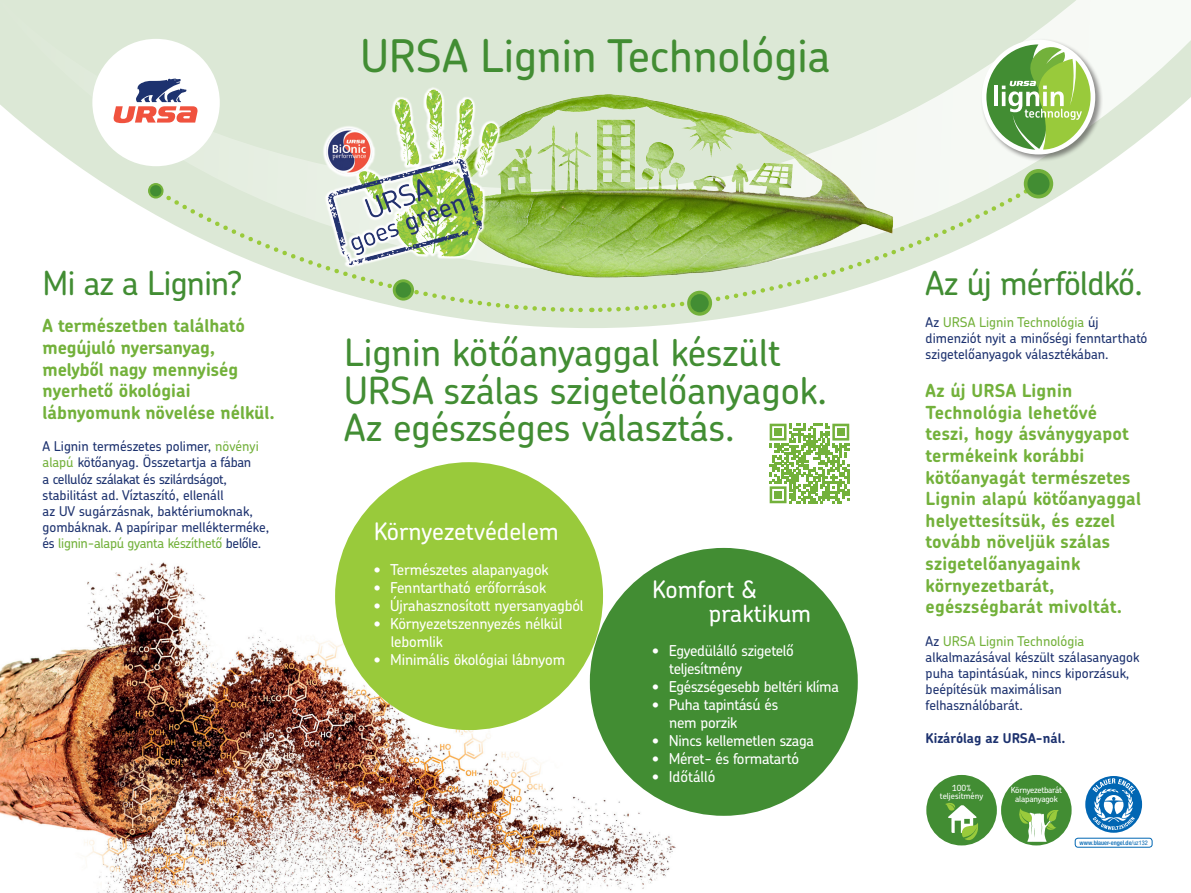
<style>
.page{position:relative;width:1191px;height:893px;background:#fff}
.page>*{position:absolute;margin:0;border:0;box-sizing:border-box;transform-origin:0 0}
.Paragraph_Style1{font:500 45px "Chevin Pro";color:#428d33}
.Paragraph_Style1-2{font:500 37.5px "Chevin Pro";color:#428d33}
.Paragraph_Style1-3{font:500 33px "Chevin Pro";letter-spacing:-.02em;color:#428d33}
.t1{font:500 24px "Chevin Pro";color:#fff}
.Paragraph_Style1-4{font:700 18px/21.6px "Chevin Pro";letter-spacing:.005em;color:#73b13b}
.t2{font:500 15px "Chevin Pro";letter-spacing:-.02em;color:#fff}
.t3{font:500 15px "Chevin Pro";color:#fff}
.Paragraph_Style1-5{font:500 13.5px/16.2px "Chevin Pro";color:#1d326f}
.Paragraph_Style1-6{font:500 13.5px/16.2px "Chevin Pro";letter-spacing:-.02em;color:#1d326f}
.Paragraph_Style1-7{font:500 13.5px "Chevin Pro";letter-spacing:-.02em;color:#73b13b}
.Paragraph_Style1-8{font:700 13.5px "Chevin Pro";color:#1d326f}
.t4{font:500 8.55px/8.6px "Chevin Pro";letter-spacing:-.02em;color:#fff;text-align:center}
.t5{font:500 8.55px "Chevin Pro";color:#fff}
.t6{font:500 condensed 6.3px "Helvetica Neue LT Std";color:#0166b3}
.s1{color:#73b13b}
.s2{color:#1d326f}
.s3{font-weight:400}
</style>
<div class="page">
<svg style="left:434px;top:297px;width:315px;height:31px;fill:#dce8d6"></svg>
<svg style="left:0;top:0;width:1191px;height:297px;fill:#dce8d6"></svg>
<svg style="left:155px;top:187px;width:436px;height:127px"></svg>
<svg style="left:595px;top:178px;width:450px;height:136px"></svg>
<img style="left:0;top:531px;width:737px;height:362px">
<div style="left:335px;top:462px;width:268px;height:268px;background:#99ca3b;border-radius:50%"></div>
<div style="left:590px;top:548px;width:267px;height:268px;background:#428d33;border-radius:50%"></div>
<div style="left:926px;top:775px;width:71px;height:70px;background:#428d33;border-radius:50%"></div>
<svg style="left:945px;top:802px;width:35px;height:39px"></svg>
<div style="left:1001px;top:775px;width:70px;height:70px;background:#428d33;border-radius:50%"></div>
<svg style="left:1017px;top:808px;width:42px;height:34px"></svg>
<svg style="left:1085px;top:776px;width:57px;height:57px"></svg>
<div style="left:1075px;top:838px;width:77px;height:9px;border:1px solid #0166b3;border-radius:3px"></div>
<svg style="left:769px;top:424px;width:80px;height:79px"></svg>
<div style="left:774px;top:428px;width:7px;height:8px;background:#73b13b"></div>
<div style="left:837px;top:428px;width:7px;height:8px;background:#73b13b"></div>
<div style="left:774px;top:491px;width:7px;height:7px;background:#73b13b"></div>
<img style="left:409px;top:65px;width:500px;height:221px">
<div style="left:92px;top:39px;width:128px;height:127px;background:#fff;border-radius:50%"></div>
<svg style="left:113px;top:79px;width:85px;height:44px"></svg>
<div style="left:980px;top:38px;width:122px;height:124px;background:#231f20;opacity:.5"></div>
<div style="left:981px;top:40px;width:114px;height:114px;background:#fff;border-radius:50%"></div>
<svg style="left:986px;top:44px;width:104px;height:106px"></svg>
<svg style="left:148px;top:183px;width:15px;height:16px"></svg>
<div style="left:150px;top:185px;width:11px;height:11px;background:#428d33;border-radius:50%"></div>
<svg style="left:393px;top:279px;width:21px;height:22px"></svg>
<div style="left:395px;top:282px;width:16px;height:16px;background:#428d33;border-radius:50%"></div>
<svg style="left:687px;top:291px;width:25px;height:25px"></svg>
<div style="left:690px;top:294px;width:18px;height:18px;background:#428d33;border-radius:50%"></div>
<svg style="left:1023px;top:169px;width:30px;height:29px"></svg>
<div style="left:1027px;top:173px;width:22px;height:22px;background:#428d33;border-radius:50%"></div>
<img style="left:310px;top:85px;width:206px;height:185px">
<p class="Paragraph_Style1" style="left:360px;top:26px;width:471px">URSA Lignin Technológia</p>
<p class="Paragraph_Style1-3" style="left:43px;top:261px;width:202px">Mi az a Lignin?</p>
<p class="Paragraph_Style1-4" style="left:43px;top:315px;width:234px">A természetben található megújuló nyersanyag, melyből nagy mennyiség nyerhető ökológiai lábnyomunk növelése nélkül.</p>
<p class="Paragraph_Style1-5" style="left:43px;top:438px;width:218px">A Lignin természetes polimer, <span class="s1">növényi alapú</span> kötőanyag. Összetartja a fában</p>
<p class="Paragraph_Style1-6" style="left:43px;top:470px;width:186px">a cellulóz szálakat és szilárdságot, stabilitást ad. Víztaszító, ellenáll</p>
<p class="Paragraph_Style1-5" style="left:43px;top:503px;width:228px">az UV sugárzásnak, baktériumoknak, gombáknak. A papíripar mellékterméke,</p>
<p class="Paragraph_Style1-7" style="left:43px;top:535px;width:220px"><span class="s2">és</span> lignin-alapú gyanta készíthető <span class="s2">belőle.</span></p>
<p class="Paragraph_Style1-2" style="left:344px;top:327px;width:438px">Lignin kötőanyaggal készült</p>
<p class="Paragraph_Style1-2" style="left:344px;top:365px;width:484px">URSA szálas szigetelőanyagok.</p>
<p class="Paragraph_Style1-2" style="left:344px;top:402px;width:392px">Az egészséges választás.</p>
<p class="t1" style="left:374px;top:516px;width:186px">Környezetvédelem</p>
<p class="t2" style="left:374px;top:559px;width:176px">• Természetes alapanyagok</p>
<p class="t2" style="left:374px;top:577px;width:174px">• Fenntartható erőforrások</p>
<p class="t2" style="left:374px;top:595px;width:211px">• Újrahasznosított nyersanyagból</p>
<p class="t2" style="left:374px;top:613px;width:190px">• Környezetszennyezés nélkül</p>
<p class="t2" style="left:391px;top:631px;width:53px">lebomlik</p>
<p class="t2" style="left:374px;top:649px;width:193px">• Minimális ökológiai lábnyom</p>
<p class="t1" style="left:652px;top:573px;width:106px">Komfort &amp;</p>
<p class="t1" style="left:709px;top:597px;width:104px">praktikum</p>
<p class="t2" style="left:652px;top:641px;width:143px">• Egyedülálló szigetelő</p>
<p class="t2" style="left:669px;top:659px;width:74px">teljesítmény</p>
<p class="t2" style="left:652px;top:677px;width:188px">• Egészségesebb beltéri klíma</p>
<p class="t2" style="left:652px;top:695px;width:127px">• Puha tapintású és</p>
<p class="t2" style="left:669px;top:713px;width:69px">nem porzik</p>
<p class="t2" style="left:652px;top:731px;width:163px">• Nincs kellemetlen szaga</p>
<p class="t2" style="left:652px;top:749px;width:148px">• Méret- és formatartó</p>
<p class="t3" style="left:652px;top:767px;width:65px">• Időtálló</p>
<p class="Paragraph_Style1-3" style="left:925px;top:261px;width:219px">Az új mérföldkő.</p>
<p class="Paragraph_Style1-5" style="left:925px;top:314px;width:223px">Az <span class="s1">URSA Lignin Technológia</span> új dimenziót nyit a minőségi fenntartható szigetelőanyagok választékában.</p>
<p class="Paragraph_Style1-4" style="left:925px;top:380px;width:217px">Az új URSA Lignin<br>Technológia lehetővé teszi, hogy ásványgyapot termékeink korábbi kötőanyagát természetes<br>Lignin alapú kötőanyaggal helyettesítsük, és ezzel tovább növeljük szálas szigetelőanyagaink környezetbarát, egészségbarát mivoltát.</p>
<p class="Paragraph_Style1-5" style="left:925px;top:632px;width:215px">Az <span class="s1">URSA Lignin Technológia </span>alkalmazásával készült szálasanyagok puha tapintásúak, nincs kiporzásuk, beépítésük maximálisan felhasználóbarát.</p>
<p class="Paragraph_Style1-8" style="left:925px;top:729px;width:141px">Kizárólag az URSA-nál.</p>
<p class="t4" style="left:952px;top:783px;width:21px">100%</p>
<p class="t5" style="left:940px;top:790px;width:45px">teljesítmény</p>
<p class="t4" style="left:1010px;top:785px;width:53px">Környezetbarát alapanyagok</p>
<p class="t6" style="left:1079px;top:839px;width:70px">www.blauer-engel.de<span class="s3">/uz132</span></p>
</div>
